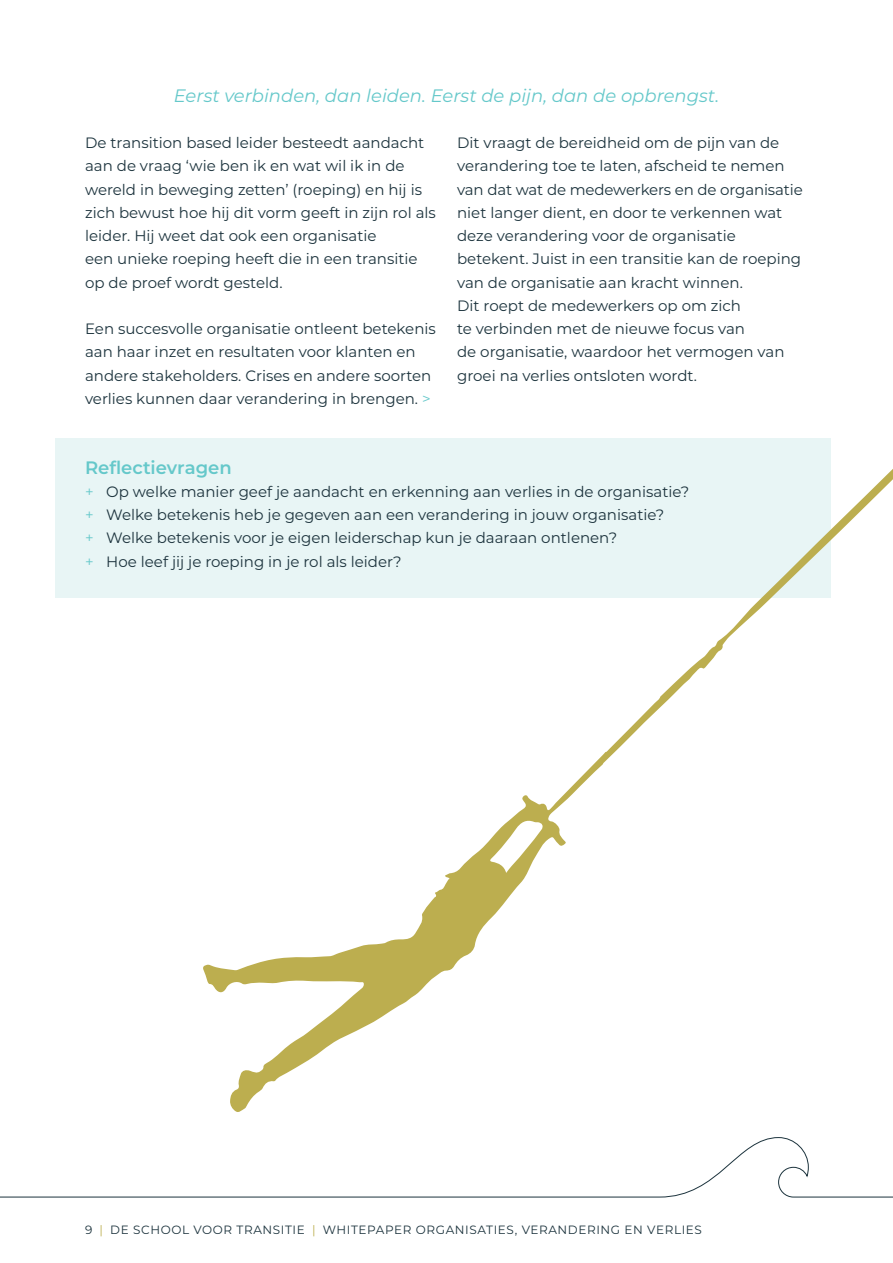
<style>
.page{position:relative;width:893px;height:1263px;background:#fff}
.page>*{position:absolute;margin:0;border:0;box-sizing:border-box;transform-origin:0 0}
.t1{font:italic 18px "Montserrat";color:#65c8ca}
.t2{font:600 18px "Montserrat";color:#65c8ca}
.t3{font:15px/23.2px "Montserrat";color:#1c333d}
.t4{font:12px "Montserrat";letter-spacing:.05em;color:#1c333d}
.s1{color:#65c8ca}
.s2{color:#bcae4f}
</style>
<div class="page">
<svg style="left:0;top:1137px;width:893px;height:61px"></svg>
<div style="left:55px;top:438px;width:776px;height:159px;background:#e8f5f5"></div>
<svg style="left:202px;top:469px;width:691px;height:643px"></svg>
<p class="t1" style="left:174px;top:83px;width:547px">Eerst verbinden, dan leiden. Eerst de pijn, dan de opbrengst.</p>
<p class="t3" style="left:85px;top:131px;width:352px">De transition based leider besteedt aandacht aan de vraag ‘wie ben ik en wat wil ik in de wereld in beweging zetten’ (roeping) en hij is zich bewust hoe hij dit vorm geeft in zijn rol als leider. Hij weet dat ook een organisatie<br>een unieke roeping heeft die in een transitie op de proef wordt gesteld.</p>
<p class="t3" style="left:85px;top:317px;width:352px">Een succesvolle organisatie ontleent betekenis aan haar inzet en resultaten voor klanten en andere stakeholders. Crises en andere soorten verlies kunnen daar verandering in brengen. <span class="s1">&gt;</span></p>
<p class="t3" style="left:457px;top:131px;width:347px">Dit vraagt de bereidheid om de pijn van de verandering toe te laten, afscheid te nemen van dat wat de medewerkers en de organisatie niet langer dient, en door te verkennen wat deze verandering voor de organisatie betekent. Juist in een transitie kan de roeping van de organisatie aan kracht winnen.<br>Dit roept de medewerkers op om zich<br>te verbinden met de nieuwe focus van<br>de organisatie, waardoor het vermogen van groei na verlies ontsloten wordt.</p>
<p class="t2" style="left:85px;top:454px;width:148px">Reflectievragen</p>
<p class="t3" style="left:85px;top:479px;width:606px"><span class="s1">+</span> Op welke manier geef je aandacht en erkenning aan verlies in de organisatie? <span class="s1">+</span> Welke betekenis heb je gegeven aan een verandering in jouw organisatie?<br><span class="s1">+</span> Welke betekenis voor je eigen leiderschap kun je daaraan ontlenen?<br><span class="s1">+</span> Hoe leef jij je roeping in je rol als leider?</p>
<p class="t4" style="left:85px;top:1222px;width:618px">9 <span class="s2">|</span> DE SCHOOL VOOR TRANSITIE <span class="s2">|</span> WHITEPAPER ORGANISATIES, VERANDERING EN VERLIES</p>
</div>
